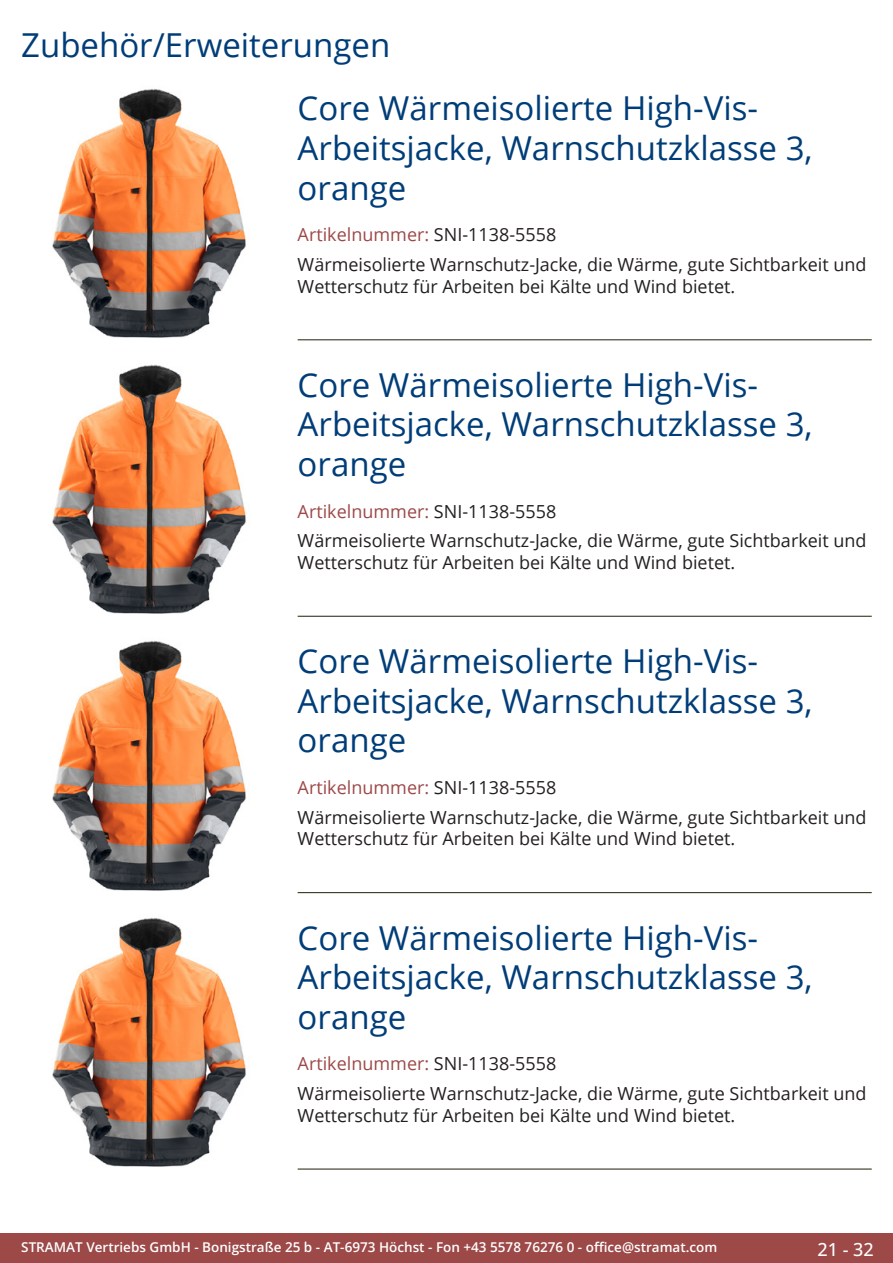
<style>
.page{position:relative;width:893px;height:1263px;background:#fff}
.page>*{position:absolute;margin:0;border:0;box-sizing:border-box;transform-origin:0 0}
.Produkttitel{font:33px/39.6px "Open Sans";color:#003d78}
.RastTitel{font:33px "Open Sans";color:#003d78}
.Beschreibung_Text{font:18px/21.6px "Open Sans";color:#231f20}
.TechDaten_Überschrif{font:18px "Open Sans";color:#9c4948}
.t1{font:500 18px "Open Sans";color:#fff}
.t2{font:600 13.5px "Open Sans";color:#fff}
.s1{color:#231f20}
</style>
<div class="page">
<div style="left:0;top:1233px;width:893px;height:30px;background:#9c4948"></div>
<hr style="left:298px;top:340px;width:574px;height:1px;background:#201d08">
<hr style="left:298px;top:616px;width:574px;height:1px;background:#201d08">
<hr style="left:298px;top:892px;width:574px;height:1px;background:#201d08">
<hr style="left:298px;top:1169px;width:574px;height:1px;background:#201d08">
<img style="left:52px;top:89px;width:194px;height:249px">
<img style="left:52px;top:365px;width:194px;height:249px">
<img style="left:52px;top:641px;width:194px;height:250px">
<img style="left:52px;top:918px;width:194px;height:249px">
<p class="RastTitel" style="left:21px;top:22px;width:370px">Zubehör/Erweiterungen</p>
<p class="Produkttitel" style="left:298px;top:88px;width:516px">Core Wärmeisolierte High-Vis-<br>Arbeitsjacke, Warnschutzklasse 3, orange</p>
<p class="TechDaten_Überschrif" style="left:298px;top:222px;width:260px">Artikelnummer: <span class="s1">SNI-1138-5558</span></p>
<p class="Beschreibung_Text" style="left:298px;top:253px;width:570px">Wärmeisolierte Warnschutz-Jacke, die Wärme, gute Sichtbarkeit und<br>Wetterschutz für Arbeiten bei Kälte und Wind bietet.</p>
<p class="Produkttitel" style="left:298px;top:364px;width:516px">Core Wärmeisolierte High-Vis-<br>Arbeitsjacke, Warnschutzklasse 3, orange</p>
<p class="TechDaten_Überschrif" style="left:298px;top:499px;width:260px">Artikelnummer: <span class="s1">SNI-1138-5558</span></p>
<p class="Beschreibung_Text" style="left:298px;top:530px;width:570px">Wärmeisolierte Warnschutz-Jacke, die Wärme, gute Sichtbarkeit und<br>Wetterschutz für Arbeiten bei Kälte und Wind bietet.</p>
<p class="Produkttitel" style="left:298px;top:640px;width:516px">Core Wärmeisolierte High-Vis-<br>Arbeitsjacke, Warnschutzklasse 3, orange</p>
<p class="TechDaten_Überschrif" style="left:298px;top:775px;width:260px">Artikelnummer: <span class="s1">SNI-1138-5558</span></p>
<p class="Beschreibung_Text" style="left:298px;top:806px;width:570px">Wärmeisolierte Warnschutz-Jacke, die Wärme, gute Sichtbarkeit und<br>Wetterschutz für Arbeiten bei Kälte und Wind bietet.</p>
<p class="Produkttitel" style="left:298px;top:917px;width:516px">Core Wärmeisolierte High-Vis-<br>Arbeitsjacke, Warnschutzklasse 3, orange</p>
<p class="TechDaten_Überschrif" style="left:298px;top:1051px;width:260px">Artikelnummer: <span class="s1">SNI-1138-5558</span></p>
<p class="Beschreibung_Text" style="left:298px;top:1082px;width:570px">Wärmeisolierte Warnschutz-Jacke, die Wärme, gute Sichtbarkeit und<br>Wetterschutz für Arbeiten bei Kälte und Wind bietet.</p>
<p class="t2" style="left:21px;top:1238px;width:698px">STRAMAT Vertriebs GmbH - Bonigstraße 25 b - AT-6973 Höchst - Fon +43 5578 76276 0 - office@stramat.com</p>
<p class="t1" style="left:817px;top:1237px;width:58px">21 - 32</p>
</div>
